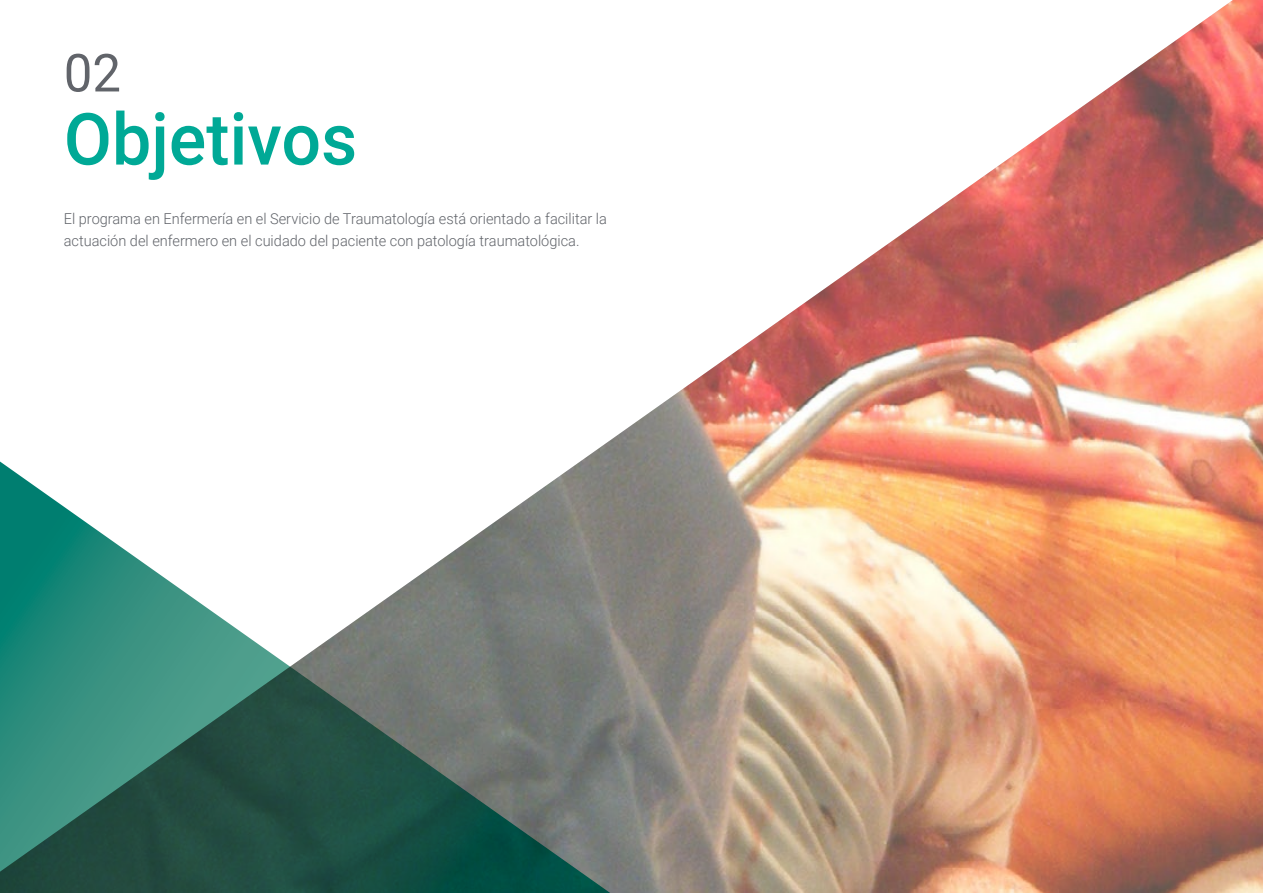
<style>
.page{position:relative;width:1263px;height:893px;background:#fff}
.page>*{position:absolute;margin:0;border:0;box-sizing:border-box;transform-origin:0 0}
.t1{font:500 72px "Roboto";color:#00a996}
.t2{font:52.5px "Roboto";color:#61646a}
.t3{font:300 15px/22.5px "Roboto";color:#61646a}
</style>
<div class="page">
<img style="left:602px;top:0;width:661px;height:893px">
<svg style="left:0;top:446px;width:640px;height:447px"></svg>
<h2 class="t2" style="left:64px;top:36px;width:59px">02</h2>
<h1 class="t1" style="left:64px;top:89px;width:295px">Objetivos</h1>
<p class="t3" style="left:64px;top:207px;width:545px">El programa en Enfermería en el Servicio de Traumatología está orientado a facilitar la actuación del enfermero en el cuidado del paciente con patología traumatológica.</p>
</div>
